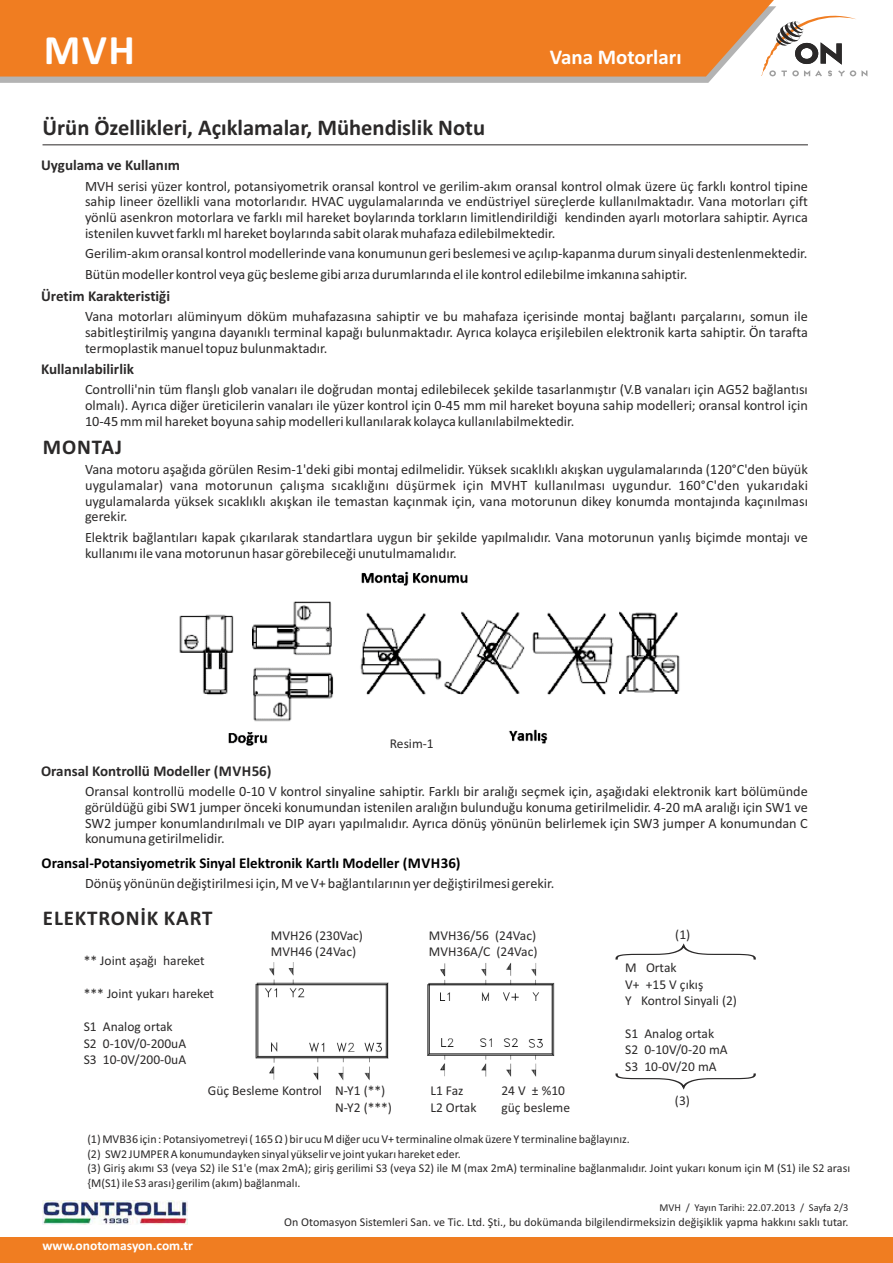
<style>
.page{position:relative;width:893px;height:1263px;background:#fff}
.page>*{position:absolute;margin:0;border:0;box-sizing:border-box;transform-origin:0 0}
.t1{font:700 42px "Calibri";color:#fff}
.t2{font:700 22.5px "Calibri";color:#2b2929}
.t3{font:700 21px "Calibri";letter-spacing:.04em;color:#2b2929}
.t4{font:700 21px "Calibri";color:#fff}
.t5{font:700 15px "Calibri";color:#2b2929}
.t6{font:700 15px "Calibri";color:#000}
.t7{font:14.25px/15.6px "Calibri";color:#2b2929;text-align:justify}
.t8{font:13.5px/16.5px "Calibri";color:#2b2929}
.t9{font:700 13.5px "Calibri";color:#fff}
.t10{font:12px/14.7px "Calibri";color:#2b2929}
.t11{font:10.5px "Calibri";color:#2b2929}
</style>
<div class="page">
<img style="left:179px;top:571px;width:501px;height:175px">
<svg style="left:0;top:6px;width:776px;height:77px;fill:#b3b3b3"></svg>
<div style="left:0;top:0;width:774px;height:77px;background:#f07d21"></div>
<svg style="left:761px;top:10px;width:106px;height:67px"></svg>
<div style="left:0;top:1237px;width:893px;height:26px;background:#f07d21"></div>
<hr style="left:43px;top:144px;width:765px;height:1px;background:#2b2929">
<img style="left:43px;top:1200px;width:145px;height:25px">
<img style="left:255px;top:962px;width:134px;height:119px">
<img style="left:427px;top:963px;width:128px;height:114px">
<svg style="left:615px;top:943px;width:141px;height:17px"></svg>
<svg style="left:615px;top:1073px;width:141px;height:17px"></svg>
<h1 class="t1" style="left:44px;top:32px;width:93px">MVH</h1>
<h2 class="t2" style="left:43px;top:119px;width:444px">Ürün Özellikleri, Açıklamalar, Mühendislik Notu</h2>
<h3 class="t4" style="left:550px;top:48px;width:133px">Vana Motorları</h3>
<p class="t5" style="left:41px;top:159px;width:140px">Uygulama ve Kullanım</p>
<p class="t7" style="left:85px;top:179px;width:724px">MVH serisi yüzer kontrol, potansiyometrik oransal kontrol ve gerilim-akım oransal kontrol olmak üzere üç farklı kontrol tipine sahip lineer özellikli vana motorlarıdır. HVAC uygulamalarında ve endüstriyel süreçlerde kullanılmaktadır. Vana motorları çift yönlü asenkron motorlara ve farklı mil hareket boylarında torkların limitlendirildiği kendinden ayarlı motorlara sahiptir. Ayrıca istenilen kuvvet farklı ml hareket boylarında sabit olarak muhafaza edilebilmektedir.</p>
<p class="t7" style="left:85px;top:244px;width:724px;line-height:20.9px">Gerilim-akım oransal kontrol modellerinde vana konumunun geri beslemesi ve açılıp-kapanma durum sinyali destenlenmektedir.<br>Bütün modeller kontrol veya güç besleme gibi arıza durumlarında el ile kontrol edilebilme imkanına sahiptir.</p>
<p class="t5" style="left:41px;top:289px;width:130px">Üretim Karakteristiği</p>
<p class="t7" style="left:85px;top:310px;width:724px">Vana motorları alüminyum döküm muhafazasına sahiptir ve bu mahafaza içerisinde montaj bağlantı parçalarını, somun ile sabitleştirilmiş yangına dayanıklı terminal kapağı bulunmaktadır. Ayrıca kolayca erişilebilen elektronik karta sahiptir. Ön tarafta termoplastik manuel topuz bulunmaktadır.</p>
<p class="t5" style="left:41px;top:362px;width:94px">Kullanılabilirlik</p>
<p class="t7" style="left:85px;top:383px;width:724px">Controlli'nin tüm flanşlı glob vanaları ile doğrudan montaj edilebilecek şekilde tasarlanmıştır (V.B vanaları için AG52 bağlantısı olmalı). Ayrıca diğer üreticilerin vanaları ile yüzer kontrol için 0-45 mm mil hareket boyuna sahip modelleri; oransal kontrol için 10-45 mm mil hareket boyuna sahip modelleri kullanılarak kolayca kullanılabilmektedir.</p>
<h3 class="t3" style="left:43px;top:438px;width:81px">MONTAJ</h3>
<p class="t7" style="left:85px;top:463px;width:725px">Vana motoru aşağıda görülen Resim-1'deki gibi montaj edilmelidir. Yüksek sıcaklıklı akışkan uygulamalarında (120°C'den büyük uygulamalar) vana motorunun çalışma sıcaklığını düşürmek için MVHT kullanılması uygundur. 160°C'den yukarıdaki uygulamalarda yüksek sıcaklıklı akışkan ile temastan kaçınmak için, vana motorunun dikey konumda montajında kaçınılması gerekir.</p>
<p class="t7" style="left:85px;top:531px;width:724px">Elektrik bağlantıları kapak çıkarılarak standartlara uygun bir şekilde yapılmalıdır. Vana motorunun yanlış biçimde montajı ve kullanımı ile vana motorunun hasar görebileceği unutulmamalıdır.</p>
<p class="t8" style="left:390px;top:737px;width:45px">Resim-1</p>
<p class="t5" style="left:41px;top:765px;width:232px">Oransal Kontrollü Modeller (MVH56)</p>
<p class="t7" style="left:85px;top:785px;width:724px">Oransal kontrollü modelle 0-10 V kontrol sinyaline sahiptir. Farklı bir aralığı seçmek için, aşağıdaki elektronik kart bölümünde görüldüğü gibi SW1 jumper önceki konumundan istenilen aralığın bulunduğu konuma getirilmelidir. 4-20 mA aralığı için SW1 ve SW2 jumper konumlandırılmalı ve DIP ayarı yapılmalıdır. Ayrıca dönüş yönünün belirlemek için SW3 jumper A konumundan C konumuna getirilmelidir.</p>
<p class="t7" style="left:85px;top:877px;width:471px">Dönüş yönünün değiştirilmesi için, M ve V+ bağlantılarının yer değiştirilmesi gerekir.</p>
<h3 class="t3" style="left:43px;top:910px;width:171px">ELEKTRONİK KART</h3>
<p class="t8" style="left:271px;top:928px;width:94px">MVH26 (230Vac)<br>MVH46 (24Vac)</p>
<p class="t8" style="left:429px;top:928px;width:110px">MVH36/56 (24Vac)<br>MVH36A/C (24Vac)</p>
<p class="t8" style="left:84px;top:953px;width:123px">** Joint aşağı hareket</p>
<p class="t8" style="left:84px;top:986px;width:132px">*** Joint yukarı hareket</p>
<p class="t8" style="left:84px;top:1019px;width:104px">S1 Analog ortak<br>S2 0-10V/0-200uA<br>S3 10-0V/200-0uA</p>
<p class="t6" style="left:42px;top:856px;width:420px">Oransal-Potansiyometrik Sinyal Elektronik Kartlı Modeller (MVH36)</p>
<p class="t8" style="left:675px;top:928px;width:17px">(1)</p>
<p class="t8" style="left:625px;top:960px;width:113px">M Ortak<br>V+ +15 V çıkış<br>Y Kontrol Sinyali (2)</p>
<p class="t8" style="left:625px;top:1026px;width:104px">S1 Analog ortak<br>S2 0-10V/0-20 mA<br>S3 10-0V/20 mA</p>
<p class="t8" style="left:335px;top:1083px;width:58px;text-indent:-127px">Güç Besleme Kontrol N-Y1 (**)<br>N-Y2 (***)</p>
<p class="t8" style="left:430px;top:1083px;width:48px">L1 Faz<br>L2 Ortak</p>
<p class="t8" style="left:501px;top:1084px;width:70px">24 V ± %10 güç besleme</p>
<p class="t8" style="left:675px;top:1093px;width:17px">(3)</p>
<p class="t10" style="left:87px;top:1133px;width:764px">(1) MVB36 için : Potansiyometreyi ( 165 Ω ) bir ucu M diğer ucu V+ terminaline olmak üzere Y terminaline bağlayınız.<br>(2) SW2 JUMPER A konumundayken sinyal yükselir ve joint yukarı hareket eder.<br>(3) Giriş akımı S3 (veya S2) ile S1'e (max 2mA); giriş gerilimi S3 (veya S2) ile M (max 2mA) terminaline bağlanmalıdır. Joint yukarı konum için M (S1) ile S2 arası {M(S1) ile S3 arası} gerilim (akım) bağlanmalı.</p>
<p class="t11" style="left:659px;top:1203px;width:190px">MVH / Yayın Tarihi: 22.07.2013 / Sayfa 2/3</p>
<p class="t9" style="left:42px;top:1239px;width:152px">www.onotomasyon.com.tr</p>
<p class="t10" style="left:284px;top:1216px;width:566px">On Otomasyon Sistemleri San. ve Tic. Ltd. Şti., bu dokümanda bilgilendirmeksizin değişiklik yapma hakkını saklı tutar.</p>
</div>
